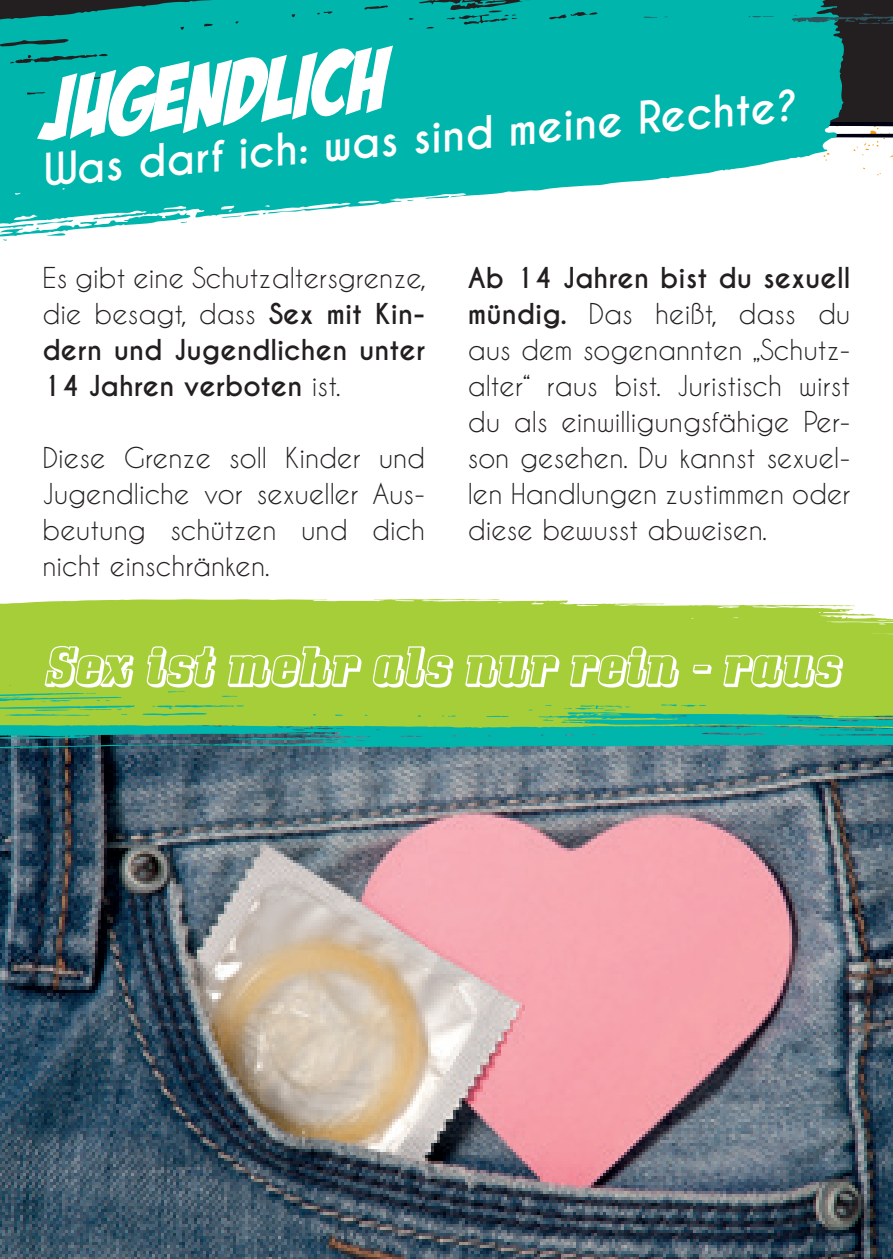
<style>
.page{position:relative;width:893px;height:1259px;background:#fff}
.page>*{position:absolute;margin:0;border:0;box-sizing:border-box;transform-origin:0 0}
.t1{font:90px "Bada Boom BB";color:#fff}
.t2{font:51px "Bullpen Three D";color:#fff}
.t3{font:700 42px "Caviar Dreams";color:#fff}
.t4{font:27px/36px "Caviar Dreams";color:#231f20;text-align:justify}
.t5{font:700 27px/36px "Caviar Dreams";color:#231f20;text-align:justify}
.s1{font-weight:400}
.s2{font-weight:700}
</style>
<div class="page">
<img style="left:0;top:749px;width:893px;height:510px">
<svg style="left:0;top:729px;width:892px;height:20px;background:#189696"></svg>
<svg style="left:0;top:599px;width:892px;height:30px;background:#b2d454"></svg>
<svg style="left:0;top:629px;width:892px;height:100px;background:#99cb41"></svg>
<hr style="left:892px;top:518px;width:1px;height:315px;background:#fff">
<div style="left:0;top:0;width:893px;height:121px;background:#231f20"></div>
<svg style="left:0;top:0;width:844px;height:241px;fill:#00b5ac"></svg>
<svg style="left:748px;top:16px;width:26px;height:2px"></svg>
<svg style="left:644px;top:17px;width:13px;height:1px"></svg>
<svg style="left:791px;top:13px;width:102px;height:11px"></svg>
<h1 class="t1" style="left:37px;top:62px;width:346px;rotate:-5deg">jugendlich</h1>
<h3 class="t3" style="left:40px;top:145px;width:758px;rotate:-5deg">Was darf ich: was sind meine Rechte?</h3>
<p class="t5" style="left:43px;top:261px;width:385px"><span class="s1">Es gibt eine Schutzaltersgrenze, die besagt, dass</span> Sex mit Kin&shy;dern und Jugendlichen unter 14 Jahren verboten <span class="s1">ist.</span></p>
<p class="t4" style="left:43px;top:439px;width:384px">Diese Grenze soll Kinder und Jugendliche vor sexueller Aus&shy;beutung schützen und dich nicht einschränken.</p>
<p class="t4" style="left:468px;top:259px;width:384px"><span class="s2">Ab 14 Jahren bist du sexuell mündig.</span> Das heißt, dass du aus dem sogenannten „Schutz&shy;alter“ raus bist. Juristisch wirst du als einwilligungsfähige Per&shy;son gesehen. Du kannst sexuel&shy;len Handlungen zustimmen oder diese bewusst abweisen.</p>
<h2 class="t2" style="left:44px;top:638px;width:797px">Sex ist mehr als nur rein - raus</h2>
</div>
